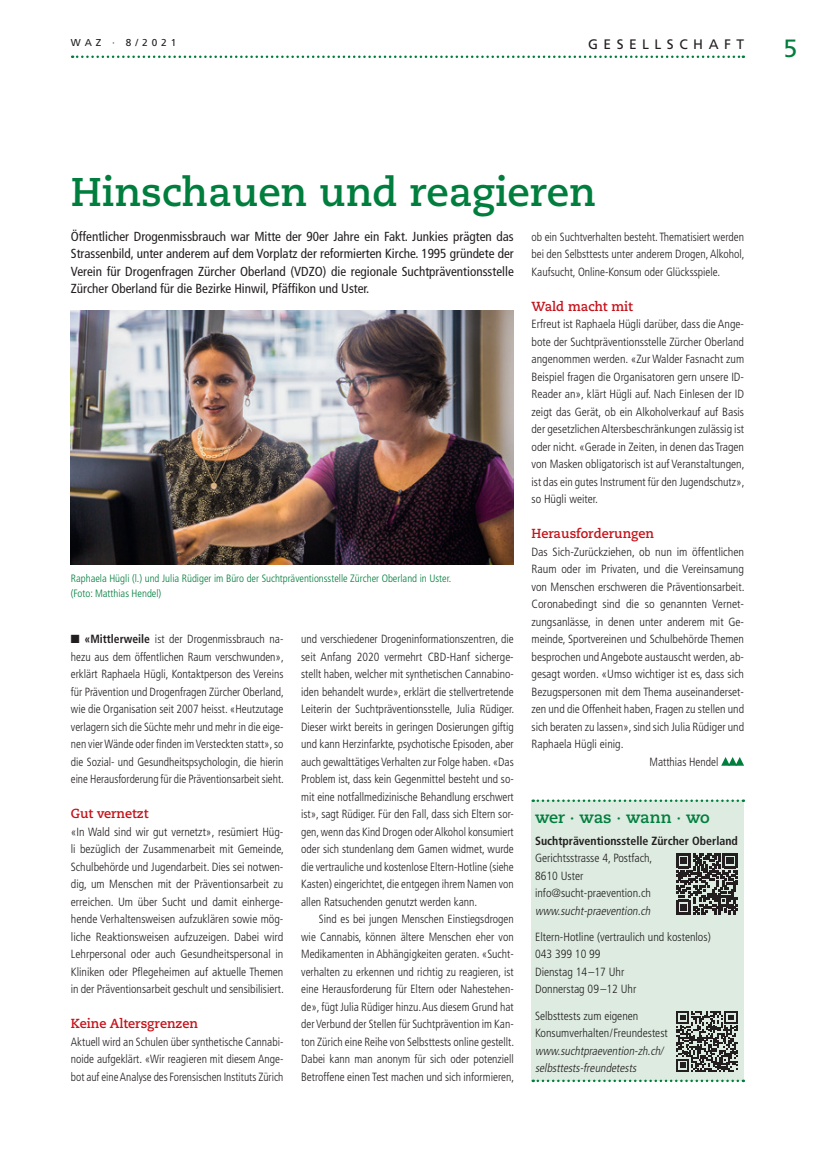
<style>
.page{position:relative;width:815px;height:1152px;background:#fff}
.page>*{position:absolute;margin:0;border:0;box-sizing:border-box;transform-origin:0 0}
.t1{font:700 40px "Caecilia";color:#007e3d}
.t2{font:25px "Frutiger LT Std";color:#007e3d}
.t3{font:700 16.25px "Caecilia";letter-spacing:-.01em;color:#007e3d}
.t4{font:13.75px "Frutiger LT Std";letter-spacing:.4em;color:#231f20}
.t5{font:condensed 13.12px/17.5px "Frutiger LT Std";color:#231f20;text-align:justify}
.t6{font:700 13.12px "Caecilia";color:#c4121a}
.t7{font:300 condensed 11.88px/17.5px "Frutiger LT Std";color:#231f20;text-align:justify}
.t8{font:italic 300 condensed 11.88px/17.5px "Frutiger LT Std";color:#231f20}
.t9{font:700 condensed 11.88px "Frutiger LT Std";color:#231f20}
.t10{font:300 condensed 10.62px/15px "Frutiger LT Std";color:#007e3d}
.t11{font:10px "Frutiger LT Std";letter-spacing:.4em;color:#231f20}
.s1{font-weight:700}
</style>
<div class="page">
<svg style="left:72px;top:56px;width:672px;height:2px"></svg>
<svg style="left:721px;top:757px;width:23px;height:8px"></svg>
<div style="left:531px;top:800px;width:213px;height:280px;background:#ddebe1"></div>
<svg style="left:533px;top:799px;width:211px;height:3px"></svg>
<svg style="left:533px;top:1079px;width:211px;height:3px"></svg>
<img style="left:71px;top:310px;width:443px;height:254px">
<svg style="left:676px;top:853px;width:61px;height:61px"></svg>
<svg style="left:676px;top:1011px;width:61px;height:61px"></svg>
<p class="t11" style="left:71px;top:37px;width:107px">WAZ · 8/2021</p>
<p class="t4" style="left:588px;top:36px;width:157px">GESELLSCHAFT</p>
<h2 class="t2" style="left:783px;top:33px;width:15px">5</h2>
<h1 class="t1" style="left:71px;top:168px;width:526px">Hinschauen und reagieren</h1>
<p class="t5" style="left:71px;top:227px;width:444px">Öffentlicher Drogenmissbrauch war Mitte der 90er Jahre ein Fakt. Junkies prägten das Strassenbild, unter anderem auf dem Vorplatz der reformierten Kirche. 1995 gründete der Verein für Drogenfragen Zürcher Oberland (VDZO) die regionale Suchtpräventionsstelle Zürcher Oberland für die Bezirke Hinwil, Pfäffikon und Uster.</p>
<p class="t10" style="left:71px;top:571px;width:382px">Raphaela Hügli (l.) und Julia Rüdiger im Büro der Suchtpräventionsstelle Zürcher Oberland in Uster. (Foto: Matthias Hendel)</p>
<p class="t7" style="left:71px;top:630px;width:215px">■ <span class="s1">«Mittlerweile</span> ist der Drogenmissbrauch na&shy;hezu aus dem öffentlichen Raum verschwunden», erklärt Raphaela Hügli, Kontaktperson des Vereins für Prävention und Drogenfragen Zürcher Oberland, wie die Organisation seit 2007 heisst. «Heutzutage verlagern sich die Süchte mehr und mehr in die eige&shy;nen vier Wände oder finden im Versteckten statt», so die Sozial- und Gesundheitspsychologin, die hierin eine Herausforderung für die Präventionsarbeit sieht.</p>
<p class="t6" style="left:71px;top:806px;width:79px">Gut vernetzt</p>
<p class="t7" style="left:71px;top:823px;width:215px">«In Wald sind wir gut vernetzt», resümiert Hüg&shy;li bezüglich der Zusammenarbeit mit Gemeinde, Schulbehörde und Jugendarbeit. Dies sei notwen&shy;dig, um Menschen mit der Präventionsarbeit zu erreichen. Um über Sucht und damit einherge&shy;hende Verhaltensweisen aufzuklären sowie mög&shy;liche Reaktionsweisen aufzuzeigen. Dabei wird Lehrpersonal oder auch Gesundheitspersonal in Kliniken oder Pflegeheimen auf aktuelle Themen in der Präventionsarbeit geschult und sensibilisiert.</p>
<p class="t6" style="left:71px;top:1016px;width:129px">Keine Altersgrenzen</p>
<p class="t7" style="left:71px;top:1033px;width:214px">Aktuell wird an Schulen über synthetische Cannabi&shy;noide aufgeklärt. «Wir reagieren mit diesem Ange&shy;bot auf eine Analyse des Forensischen Instituts Zürich</p>
<p class="t7" style="left:301px;top:630px;width:215px">und verschiedener Drogeninformationszentren, die seit Anfang 2020 vermehrt CBD-Hanf sicherge&shy;stellt haben, welcher mit synthetischen Cannabino&shy;iden behandelt wurde», erklärt die stellvertretende Leiterin der Suchtpräventionsstelle, Julia Rüdiger.<br>Dieser wirkt bereits in geringen Dosierungen giftig und kann Herzinfarkte, psychotische Episoden, aber auch gewalttätiges Verhalten zur Folge haben. «Das Problem ist, dass kein Gegenmittel besteht und so&shy;mit eine notfallmedizinische Behandlung erschwert ist», sagt Rüdiger. Für den Fall, dass sich Eltern sor&shy;gen, wenn das Kind Drogen oder Alkohol konsumiert oder sich stundenlang dem Gamen widmet, wurde die vertrauliche und kostenlose Eltern-Hotline (siehe Kasten) eingerichtet, die entgegen ihrem Namen von allen Ratsuchenden genutzt werden kann.</p>
<p class="t7" style="left:301px;top:910px;width:215px;text-indent:18px">Sind es bei jungen Menschen Einstiegsdrogen wie Cannabis, können ältere Menschen eher von Medikamenten in Abhängigkeiten geraten. «Sucht&shy;verhalten zu erkennen und richtig zu reagieren, ist eine Herausforderung für Eltern oder Nahestehen&shy;de», fügt Julia Rüdiger hinzu. Aus diesem Grund hat der Verbund der Stellen für Suchtprävention im Kan&shy;ton Zürich eine Reihe von Selbsttests online gestellt.<br>Dabei kann man anonym für sich oder potenziell Betroffene einen Test machen und sich informieren,</p>
<p class="t7" style="left:531px;top:228px;width:215px">ob ein Suchtverhalten besteht. Thematisiert werden bei den Selbsttests unter anderem Drogen, Alkohol, Kaufsucht, Online-Konsum oder Glücksspiele.</p>
<p class="t6" style="left:531px;top:298px;width:103px">Wald macht mit</p>
<p class="t7" style="left:531px;top:315px;width:215px">Erfreut ist Raphaela Hügli darüber, dass die Ange&shy;bote der Suchtpräventionsstelle Zürcher Oberland angenommen werden. «Zur Walder Fasnacht zum Beispiel fragen die Organisatoren gern unsere ID-Reader an», klärt Hügli auf. Nach Einlesen der ID zeigt das Gerät, ob ein Alkoholverkauf auf Basis der gesetzlichen Altersbeschränkungen zulässig ist oder nicht. «Gerade in Zeiten, in denen das Tragen von Masken obligatorisch ist auf Veranstaltungen, ist das ein gutes Instrument für den Jugendschutz», so Hügli weiter.</p>
<p class="t6" style="left:531px;top:526px;width:124px">Herausforderungen</p>
<p class="t7" style="left:531px;top:543px;width:214px">Das Sich-Zurückziehen, ob nun im öffentlichen</p>
<p class="t7" style="left:531px;top:560px;width:214px">Raum oder im Privaten, und die Vereinsamung</p>
<p class="t7" style="left:531px;top:578px;width:215px">von Menschen erschweren die Präventionsarbeit.</p>
<p class="t7" style="left:531px;top:595px;width:214px">Coronabedingt sind die so genannten Vernet-</p>
<p class="t7" style="left:531px;top:613px;width:214px">zungsanlässe, in denen unter anderem mit Ge-</p>
<p class="t7" style="left:531px;top:630px;width:214px">meinde, Sportvereinen und Schulbehörde Themen</p>
<p class="t7" style="left:531px;top:648px;width:214px">besprochen und Angebote austauscht werden, ab-</p>
<p class="t7" style="left:531px;top:665px;width:214px">gesagt worden. «Umso wichtiger ist es, dass sich</p>
<p class="t7" style="left:531px;top:683px;width:214px">Bezugspersonen mit dem Thema auseinanderset-</p>
<p class="t7" style="left:531px;top:700px;width:214px">zen und die Offenheit haben, Fragen zu stellen und</p>
<p class="t7" style="left:531px;top:718px;width:214px">sich beraten zu lassen», sind sich Julia Rüdiger und</p>
<p class="t7" style="left:531px;top:735px;width:94px">Raphaela Hügli einig.</p>
<p class="t7" style="left:650px;top:753px;width:70px">Matthias Hendel</p>
<h3 class="t3" style="left:535px;top:808px;width:176px">wer · was · wann · wo</h3>
<p class="t9" style="left:535px;top:833px;width:204px">Suchtpräventionsstelle Zürcher Oberland</p>
<p class="t7" style="left:535px;top:849px;width:119px;text-align:left">Gerichtsstrasse 4, Postfach,<br>8610 Uster info@sucht-praevention.ch</p>
<p class="t8" style="left:535px;top:902px;width:119px">www.sucht-praevention.ch</p>
<p class="t7" style="left:535px;top:928px;width:177px;text-align:left">Eltern-Hotline (vertraulich und kostenlos)<br>043 399 10 99<br>Dienstag 14 –17 Uhr<br>Donnerstag 09 –12 Uhr</p>
<p class="t7" style="left:535px;top:1007px;width:134px">Selbsttests zum eigenen<br>Konsumverhalten/Freundestest</p>
<p class="t8" style="left:535px;top:1042px;width:132px">www.suchtpraevention-zh.ch/ selbsttests-freundetests</p>
</div>
